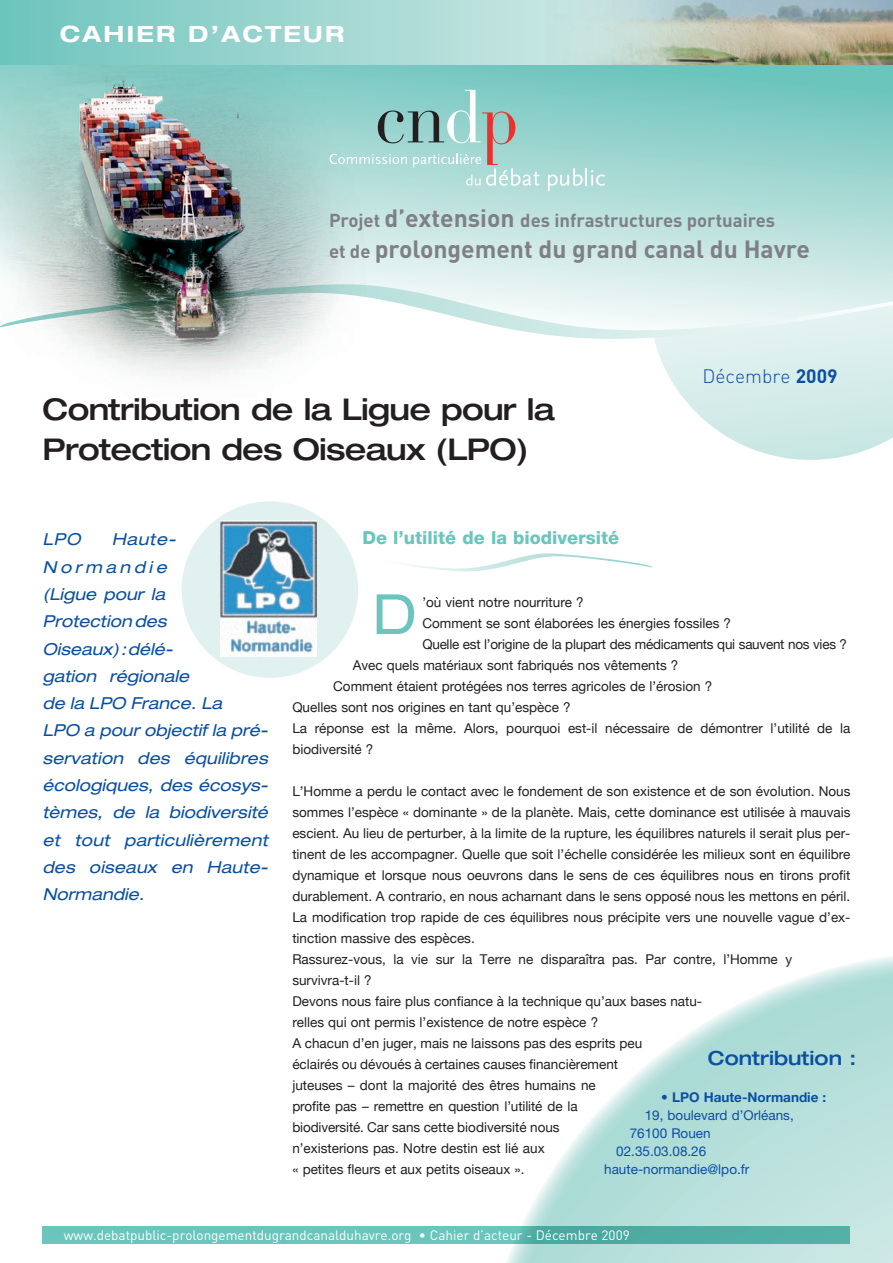
<style>
.page{position:relative;width:893px;height:1263px;background:#fff}
.page>*{position:absolute;margin:0;border:0;box-sizing:border-box;transform-origin:0 0}
.Normal_e{font:expanded 55.5px "Helvetica Neue";color:#6bc5bd}
.Normal_e-2{font:500 expanded 30px/40.5px "Helvetica Neue";letter-spacing:-.025em;color:#231f20}
.t1{font:700 24.75px "DIN";color:#7e8083}
.t2{font:700 expanded 22.5px "Helvetica Neue";letter-spacing:.1em;color:#fff}
.T2{font:500 expanded 19.5px "Helvetica Neue";color:#0a4fa2}
.Normal_e-3{font:300 19.2px "DIN";color:#0a4fa2}
.t3{font:700 18.45px "DIN";color:#7e8083}
.Normal_e-4{font:800 18px "Helvetica Neue";color:#6bc5bd}
.Normal_e-5{font:italic expanded 16.5px/27.3px "Helvetica Neue";color:#0a4fa2}
.Normal_e-6{font:13.5px/21px "Helvetica Neue";color:#231f20}
.T2-2{font:13.5px/18px "Helvetica Neue";color:#0a4fa2}
.Normal_e-7{font:13.5px "DIN";color:#fff}
.Normal_e-8{font:13.5px "Helvetica Neue";letter-spacing:-.02em;color:#231f20}
.s1{font-size:24.75px}
.s2{font-size:18.45px}
.s3{font-weight:700}
</style>
<div class="page">
<svg style="left:654px;top:339px;width:239px;height:121px"></svg>
<svg style="left:612px;top:64px;width:281px;height:220px;background:#9fd6d1"></svg>
<svg style="left:612px;top:284px;width:281px;height:55px;background:#e3f2f1"></svg>
<svg style="left:543px;top:64px;width:69px;height:275px;background:#b5dfdb"></svg>
<img style="left:0;top:64px;width:543px;height:312px">
<img style="left:79px;top:87px;width:164px;height:249px">
<svg style="left:0;top:0;width:546px;height:64px;background:#99d4cf"></svg>
<img style="left:546px;top:0;width:347px;height:64px">
<svg style="left:396px;top:553px;width:257px;height:18px"></svg>
<svg style="left:476px;top:956px;width:417px;height:307px"></svg>
<svg style="left:43px;top:1227px;width:807px;height:17px;background:#5fbbb2"></svg>
<svg style="left:548px;top:168px;width:57px;height:23px"></svg>
<svg style="left:330px;top:90px;width:210px;height:96px;background:#a0ceca"></svg>
<div style="left:182px;top:501px;width:176px;height:177px;background:#e0f1ef;border-radius:50%"></div>
<img style="left:221px;top:521px;width:95px;height:135px">
<p class="t2" style="left:60px;top:20px;width:286px">CAHIER D’ACTEUR</p>
<p class="t3" style="left:329px;top:208px;width:448px">Projet <span class="s1">d’extension</span> des infrastructures portuaires</p>
<p class="t1" style="left:329px;top:233px;width:482px"><span class="s2">et de</span> prolongement du grand canal du Havre</p>
<p class="Normal_e-2" style="left:43px;top:388px;width:514px">Contribution de la Ligue pour la<br>Protection des Oiseaux (LPO)</p>
<p class="Normal_e-3" style="left:702px;top:365px;width:137px">Décembre <span class="s3">2009</span></p>
<p class="Normal_e-5" style="left:43px;top:526px;width:40px">LPO</p>
<p class="Normal_e-5" style="left:43px;top:526px;width:227px;text-indent:69px">Haute-<br>Normandie<br>(Ligue pour la<br>Protection des<br>Oiseaux): délé-<br>gation régionale<br>de la LPO France. La<br>LPO a pour objectif la pré&shy;servation des équilibres écologiques, des écosys&shy;tèmes, de la biodiversité et tout particulièrement des oiseaux en Haute-<br>Normandie.</p>
<p class="Normal_e-4" style="left:362px;top:527px;width:258px">De l’utilité de la biodiversité</p>
<p class="Normal_e" style="left:372px;top:581px;width:46px">D</p>
<p class="Normal_e-6" style="left:422px;top:592px;width:163px">’où vient notre nourriture ?</p>
<p class="Normal_e-6" style="left:422px;top:613px;width:310px">Comment se sont élaborées les énergies fossiles ?</p>
<p class="Normal_e-8" style="left:422px;top:636px;width:426px">Quelle est l’origine de la plupart des médicaments qui sauvent nos vies ?</p>
<p class="Normal_e-6" style="left:353px;top:655px;width:327px">Avec quels matériaux sont fabriqués nos vêtements ?</p>
<p class="Normal_e-6" style="left:333px;top:676px;width:381px">Comment étaient protégées nos terres agricoles de l’érosion ?</p>
<p class="Normal_e-6" style="left:292px;top:697px;width:280px">Quelles sont nos origines en tant qu’espèce ?</p>
<p class="Normal_e-6" style="left:292px;top:718px;width:560px">La réponse est la même. Alors, pourquoi est-il nécessaire de démontrer l’utilité de la biodiversité ?</p>
<p class="Normal_e-6" style="left:292px;top:781px;width:560px;text-align:justify">L’Homme a perdu le contact avec le fondement de son existence et de son évolution. Nous sommes l’espèce « dominante » de la planète. Mais, cette dominance est utilisée à mauvais escient. Au lieu de perturber, à la limite de la rupture, les équilibres naturels il serait plus per&shy;tinent de les accompagner. Quelle que soit l’échelle considérée les milieux sont en équilibre dynamique et lorsque nous oeuvrons dans le sens de ces équilibres nous en tirons profit durablement. A contrario, en nous acharnant dans le sens opposé nous les mettons en péril.<br>La modification trop rapide de ces équilibres nous précipite vers une nouvelle vague d’ex&shy;tinction massive des espèces.</p>
<p class="Normal_e-6" style="left:292px;top:949px;width:501px">Rassurez-vous, la vie sur la Terre ne disparaîtra pas. Par contre, l’Homme y survivra-t-il ?</p>
<p class="Normal_e-6" style="left:292px;top:991px;width:411px">Devons nous faire plus confiance à la technique qu’aux bases natu&shy;relles qui ont permis l’existence de notre espèce ?</p>
<p class="Normal_e-6" style="left:292px;top:1033px;width:351px">A chacun d’en juger, mais ne laissons pas des esprits peu éclairés ou dévoués à certaines causes financièrement juteuses – dont la majorité des êtres humains ne<br>profite pas – remettre en question l’utilité de la biodiversité. Car sans cette biodiversité nous<br>n’existerions pas. Notre destin est lié aux<br>« petites fleurs et aux petits oiseaux ».</p>
<p class="T2" style="left:708px;top:1046px;width:150px">Contribution :</p>
<p class="T2-2" style="left:645px;top:1088px;width:183px;text-indent:16px">• <span class="s3">LPO Haute-Normandie :<br></span>19, boulevard d’Orléans,</p>
<p class="T2-2" style="left:630px;top:1124px;width:82px">76100 Rouen</p>
<p class="T2-2" style="left:616px;top:1142px;width:92px">02.35.03.08.26</p>
<p class="T2-2" style="left:604px;top:1160px;width:147px">haute-normandie@lpo.fr</p>
<p class="Normal_e-7" style="left:64px;top:1226px;width:567px">www.debatpublic-prolongementdugrandcanalduhavre.org • Cahier d’acteur - Décembre 2009</p>
</div>
